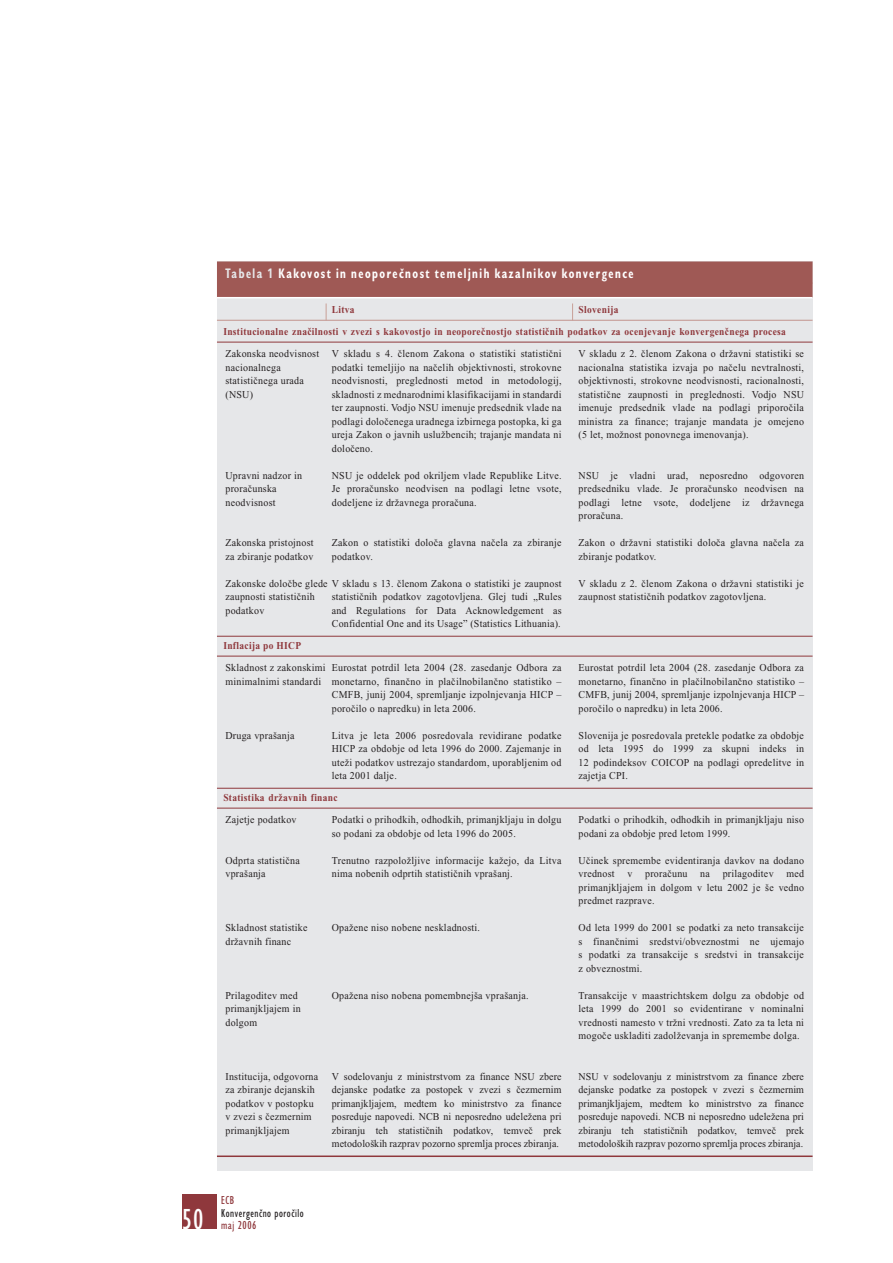
<style>
.page{position:relative;width:893px;height:1263px;background:#fff}
.page>*{position:absolute;margin:0;border:0;box-sizing:border-box;transform-origin:0 0}
.t1{font:condensed 30px "Gill Sans";color:#fff;scale:.95 1}
.t2{font:14.25px "Chantilly Cd CE Bold";letter-spacing:.125em;color:#fff;scale:.85 1}
.t3{font:12px "Chantilly Cd Baltic Regular";letter-spacing:.045em;color:#231f20}
.t4{font:12px "Chantilly Cd Baltic Regular";letter-spacing:.045em;color:#8f383c}
.t5{font:10.5px/13.5px "Times New Roman CE";letter-spacing:.025em;color:#231f20;scale:.95 1}
.t6{font:700 10.5px/21.9px "Times New Roman CE";letter-spacing:.035em;color:#8f383c;scale:.9 1}
.t7{font:700 10.5px "Times New Roman";letter-spacing:.035em;color:#8f383c;scale:.9 1}
.s1{color:#e6e7e9}
</style>
<div class="page">
<div style="left:183px;top:1195px;width:34px;height:34px;background:#8f383c"></div>
<div style="left:217px;top:261px;width:595px;height:910px;background:#e6e7e9"></div>
<div style="left:217px;top:261px;width:595px;height:22px;background:#9f5955"></div>
<div style="left:217px;top:283px;width:595px;height:15px;background:#9f5955"></div>
<hr style="left:217px;top:297px;width:595px;height:1px;background:#fff">
<hr style="left:217px;top:320px;width:595px;height:1px;background:#c2948d">
<hr style="left:217px;top:342px;width:595px;height:1px;background:#8f383c">
<hr style="left:217px;top:636px;width:595px;height:1px;background:#8f383c">
<hr style="left:217px;top:656px;width:595px;height:1px;background:#8f383c">
<hr style="left:217px;top:788px;width:595px;height:1px;background:#8f383c">
<hr style="left:217px;top:808px;width:595px;height:1px;background:#8f383c">
<svg style="left:326px;top:303px;width:1px;height:18px"></svg>
<svg style="left:572px;top:303px;width:1px;height:18px"></svg>
<hr style="left:217px;top:1156px;width:595px;height:1px;background:#8f383c">
<h1 class="t1" style="left:182px;top:1209px;width:24px">50</h1>
<h2 class="t2" style="left:225px;top:268px;width:481px"><span class="s1">Tabela 1</span> Kakovost in neoporečnost temeljnih kazalnikov konvergence</h2>
<p class="t6" style="left:332px;top:300px;width:27px">Litva</p>
<p class="t6" style="left:223px;top:300px;width:626px;text-indent:355px">Slovenija<br>Institucionalne značilnosti v zvezi s kakovostjo in neoporečnostjo statističnih podatkov za ocenjevanje konvergenčnega procesa</p>
<p class="t5" style="left:225px;top:348px;width:100px">Zakonska neodvisnost nacionalnega statističnega urada (NSU)</p>
<p class="t5" style="left:578px;top:348px;width:239px;text-align:justify">V skladu z 2. členom Zakona o državni statistiki se nacionalna statistika izvaja po načelu nevtralnosti, objektivnosti, strokovne neodvisnosti, racionalnosti, statistične zaupnosti in preglednosti. Vodjo NSU imenuje predsednik vlade na podlagi priporočila ministra za finance; trajanje mandata je omejeno (5 let, možnost ponovnega imenovanja).</p>
<p class="t5" style="left:578px;top:469px;width:239px;text-align:justify">NSU je vladni urad, neposredno odgovoren predsedniku vlade. Je proračunsko neodvisen na podlagi letne vsote, dodeljene iz državnega proračuna.</p>
<p class="t5" style="left:578px;top:537px;width:239px">Zakon o državni statistiki določa glavna načela za zbiranje podatkov.</p>
<p class="t5" style="left:578px;top:577px;width:239px">V skladu z 2. členom Zakona o državni statistiki je zaupnost statističnih podatkov zagotovljena.</p>
<p class="t5" style="left:332px;top:348px;width:243px;text-align:justify">V skladu s 4. členom Zakona o statistiki statistični podatki temeljijo na načelih objektivnosti, strokovne neodvisnosti, preglednosti metod in metodologij, skladnosti z mednarodnimi klasifikacijami in standardi ter zaupnosti. Vodjo NSU imenuje predsednik vlade na podlagi določenega uradnega izbirnega postopka, ki ga ureja Zakon o javnih uslužbencih; trajanje mandata ni določeno.</p>
<p class="t5" style="left:332px;top:469px;width:243px;text-align:justify">NSU je oddelek pod okriljem vlade Republike Litve.<br>Je proračunsko neodvisen na podlagi letne vsote, dodeljene iz državnega proračuna.</p>
<p class="t5" style="left:332px;top:537px;width:243px">Zakon o statistiki določa glavna načela za zbiranje podatkov.</p>
<p class="t5" style="left:332px;top:591px;width:243px;text-align:justify">statističnih podatkov zagotovljena. Glej tudi „Rules and Regulations for Data Acknowledgement as Confidential One and its Usage” (Statistics Lithuania).</p>
<p class="t5" style="left:332px;top:662px;width:243px;text-align:justify">Eurostat potrdil leta 2004 (28. zasedanje Odbora za monetarno, finančno in plačilnobilančno statistiko – CMFB, junij 2004, spremljanje izpolnjevanja HICP – poročilo o napredku) in leta 2006.</p>
<p class="t5" style="left:332px;top:729px;width:243px;text-align:justify">Litva je leta 2006 posredovala revidirane podatke HICP za obdobje od leta 1996 do 2000. Zajemanje in uteži podatkov ustrezajo standardom, uporabljenim od leta 2001 dalje.</p>
<p class="t5" style="left:332px;top:814px;width:243px">Podatki o prihodkih, odhodkih, primanjkljaju in dolgu so podani za obdobje od leta 1996 do 2005.</p>
<p class="t5" style="left:332px;top:854px;width:243px">Trenutno razpoložljive informacije kažejo, da Litva nima nobenih odprtih statističnih vprašanj.</p>
<p class="t5" style="left:225px;top:470px;width:82px">Upravni nadzor in proračunska neodvisnost</p>
<p class="t5" style="left:225px;top:537px;width:94px">Zakonska pristojnost za zbiranje podatkov</p>
<p class="t5" style="left:225px;top:577px;width:355px">Zakonske določbe glede V skladu s 13. členom Zakona o statistiki je zaupnost zaupnosti statističnih<br>podatkov</p>
<p class="t7" style="left:223px;top:642px;width:88px">Inflacija po HICP</p>
<p class="t5" style="left:225px;top:662px;width:107px">Skladnost z zakonskimi minimalnimi standardi</p>
<p class="t5" style="left:578px;top:662px;width:239px;text-align:justify">Eurostat potrdil leta 2004 (28. zasedanje Odbora za monetarno, finančno in plačilnobilančno statistiko – CMFB, junij 2004, spremljanje izpolnjevanja HICP – poročilo o napredku) in leta 2006.</p>
<p class="t5" style="left:578px;top:729px;width:239px;text-align:justify">Slovenija je posredovala pretekle podatke za obdobje od leta 1995 do 1999 za skupni indeks in 12 podindeksov COICOP na podlagi opredelitve in zajetja CPI.</p>
<p class="t5" style="left:578px;top:814px;width:239px">Podatki o prihodkih, odhodkih in primanjkljaju niso podani za obdobje pred letom 1999.</p>
<p class="t5" style="left:578px;top:854px;width:239px;text-align:justify">Učinek spremembe evidentiranja davkov na dodano vrednost v proračunu na prilagoditev med primanjkljajem in dolgom v letu 2002 je še vedno predmet razprave.</p>
<p class="t5" style="left:578px;top:922px;width:239px;text-align:justify">Od leta 1999 do 2001 se podatki za neto transakcije s finančnimi sredstvi/obveznostmi ne ujemajo s podatki za transakcije s sredstvi in transakcije z obveznostmi.</p>
<p class="t5" style="left:578px;top:989px;width:239px;text-align:justify">Transakcije v maastrichtskem dolgu za obdobje od leta 1999 do 2001 so evidentirane v nominalni vrednosti namesto v tržni vrednosti. Zato za ta leta ni mogoče uskladiti zadolževanja in spremembe dolga.</p>
<p class="t5" style="left:578px;top:1070px;width:239px;text-align:justify">NSU v sodelovanju z ministrstvom za finance zbere dejanske podatke za postopek v zvezi s čezmernim primanjkljajem, medtem ko ministrstvo za finance posreduje napovedi. NCB ni neposredno udeležena pri zbiranju teh statističnih podatkov, temveč prek metodoloških razprav pozorno spremlja proces zbiranja.</p>
<p class="t5" style="left:225px;top:730px;width:74px">Druga vprašanja</p>
<p class="t6" style="left:223px;top:788px;width:129px">Statistika državnih financ</p>
<p class="t5" style="left:225px;top:814px;width:76px">Zajetje podatkov</p>
<p class="t5" style="left:225px;top:855px;width:80px">Odprta statistična vprašanja</p>
<p class="t5" style="left:332px;top:922px;width:157px">Opažene niso nobene neskladnosti.</p>
<p class="t5" style="left:225px;top:922px;width:88px">Skladnost statistike državnih financ</p>
<p class="t5" style="left:332px;top:989px;width:209px">Opažena niso nobena pomembnejša vprašanja.</p>
<p class="t5" style="left:225px;top:990px;width:81px">Prilagoditev med primanjkljajem in dolgom</p>
<p class="t5" style="left:332px;top:1070px;width:243px;text-align:justify">V sodelovanju z ministrstvom za finance NSU zbere dejanske podatke za postopek v zvezi s čezmernim primanjkljajem, medtem ko ministrstvo za finance posreduje napovedi. NCB ni neposredno udeležena pri zbiranju teh statističnih podatkov, temveč prek metodoloških razprav pozorno spremlja proces zbiranja.</p>
<p class="t5" style="left:225px;top:1071px;width:99px">Institucija, odgovorna za zbiranje dejanskih podatkov v postopku v zvezi s čezmernim primanjkljajem</p>
<p class="t4" style="left:221px;top:1195px;width:14px">ECB</p>
<p class="t3" style="left:221px;top:1208px;width:84px">Konvergenčno poročilo</p>
<p class="t4" style="left:221px;top:1221px;width:37px">maj 2006</p>
</div>
